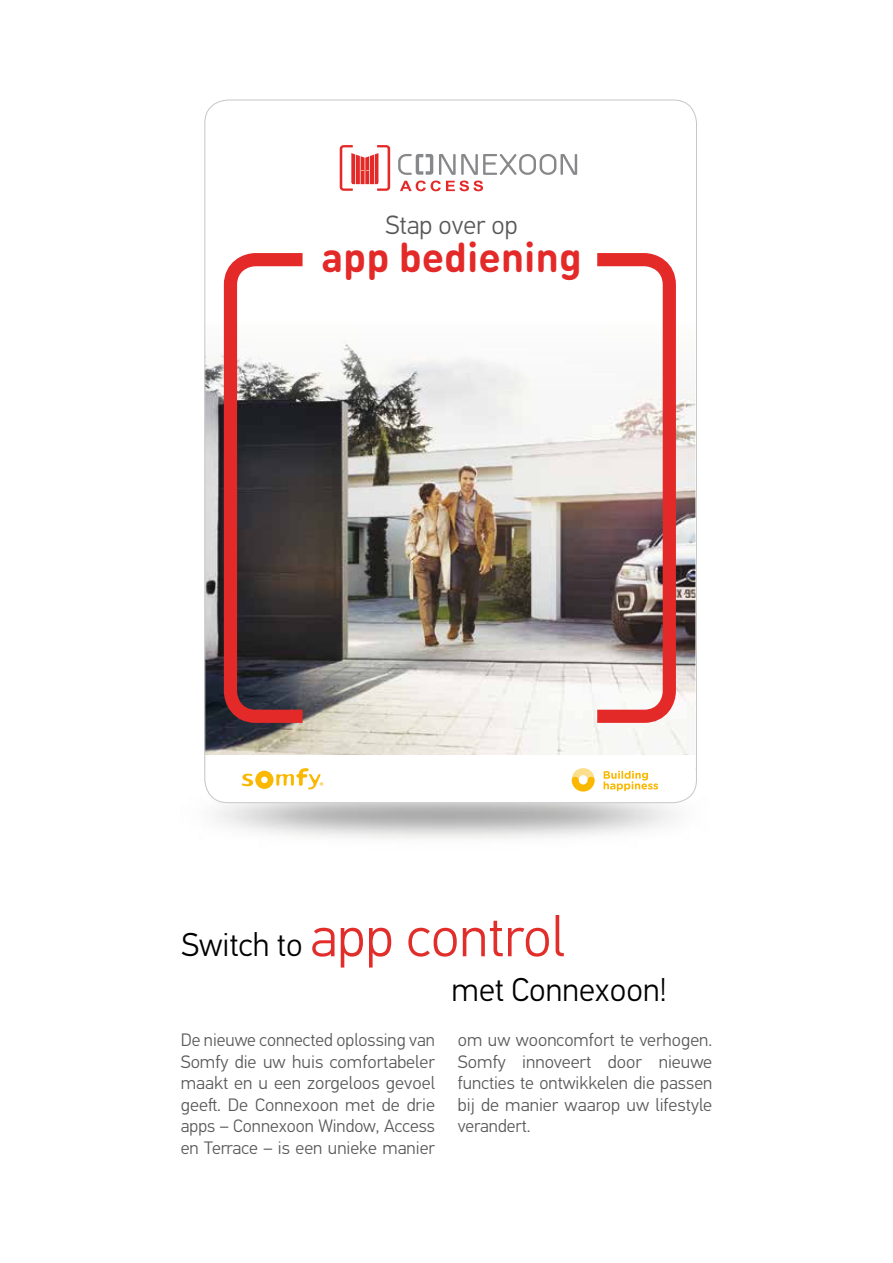
<style>
.page{position:relative;width:893px;height:1263px;background:#fff}
.page>*{position:absolute;margin:0;border:0;box-sizing:border-box;transform-origin:0 0}
.t1{font:300 57px "PF Din Text Pro";color:#e12e2a}
.t2{font:700 41.25px "DIN Round Pro";letter-spacing:-.005em;color:#e42a28}
.t3{font:300 33px "PF Din Text Pro";color:#000}
.t4{font:300 26.4px "PF Din Text Pro";color:#58585a}
.t5{font:300 18px/21.6px "PF Din Text Pro";color:#58585a;text-align:justify}
.s1{font-size:33px;color:#000}
</style>
<div class="page">
<img style="left:207px;top:341px;width:488px;height:414px">
<svg style="left:340px;top:145px;width:50px;height:46px"></svg>
<svg style="left:439px;top:154px;width:138px;height:21px"></svg>
<svg style="left:398px;top:154px;width:35px;height:21px"></svg>
<svg style="left:400px;top:181px;width:83px;height:10px"></svg>
<svg style="left:217px;top:253px;width:99px;height:476px"></svg>
<svg style="left:584px;top:253px;width:98px;height:476px"></svg>
<svg style="left:572px;top:768px;width:23px;height:23px"></svg>
<svg style="left:604px;top:771px;width:54px;height:20px"></svg>
<svg style="left:242px;top:768px;width:81px;height:21px"></svg>
<h3 class="t4" style="left:385px;top:210px;width:134px">Stap over op</h3>
<h2 class="t2" style="left:321px;top:229px;width:262px">app bediening</h2>
<h1 class="t1" style="left:181px;top:904px;width:385px"><span class="s1">Switch to</span> app control</h1>
<h3 class="t3" style="left:451px;top:971px;width:217px">met Connexoon!</h3>
<p class="t5" style="left:181px;top:1029px;width:256px">De nieuwe connected oplossing van Somfy die uw huis comfortabeler maakt en u een zorgeloos gevoel geeft. De Connexoon met de drie apps – Connexoon Window, Access en Terrace – is een unieke manier</p>
<p class="t5" style="left:458px;top:1029px;width:256px">om uw wooncomfort te verhogen.<br>Somfy innoveert door nieuwe functies te ontwikkelen die passen bij de manier waarop uw lifestyle verandert.</p>
</div>
